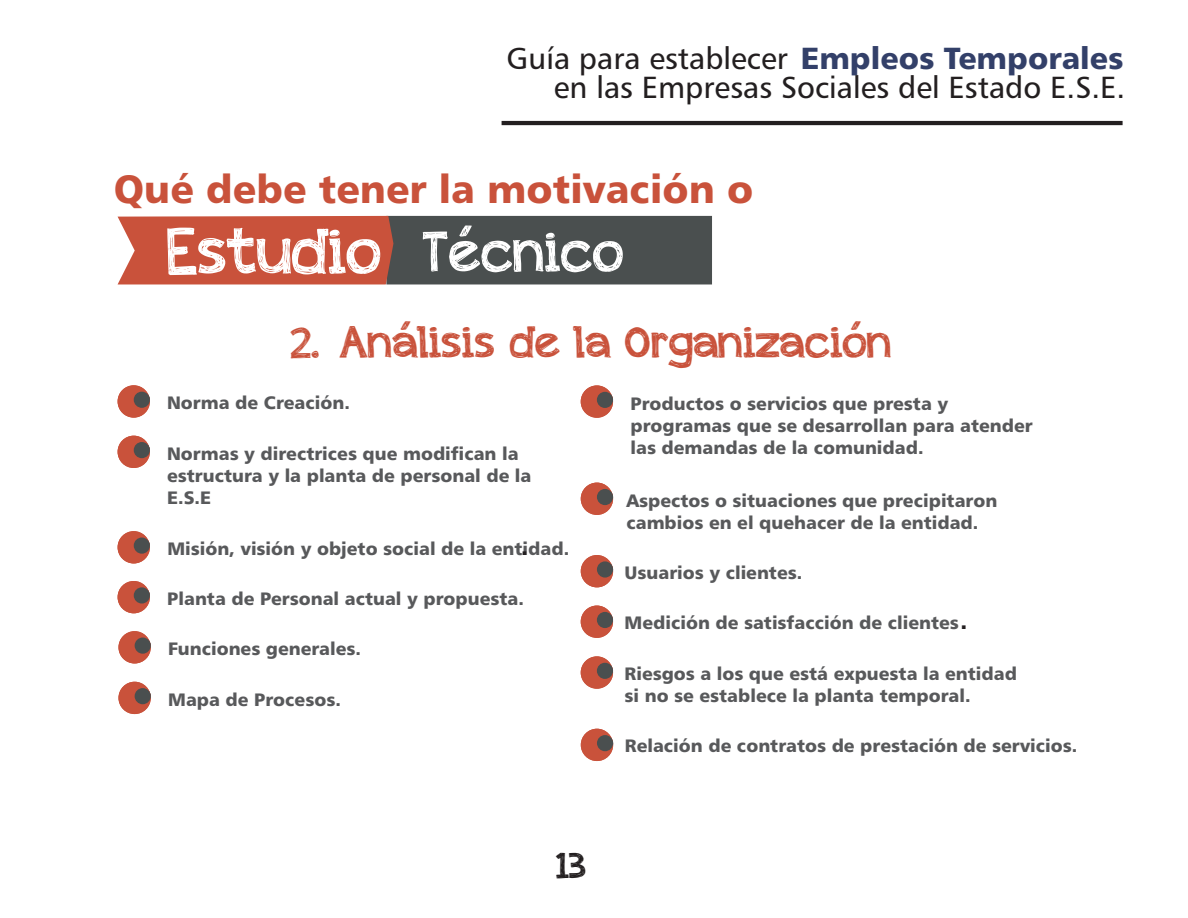
<style>
.page{position:relative;width:1188px;height:918px;background:#fff}
.page>*{position:absolute;margin:0;border:0;box-sizing:border-box;transform-origin:0 0}
.t1{font:62.85px "appleberry";color:#fff}
.t2{font:43.65px "appleberry";color:#c9523b}
.t3{font:39.45px "Humanist 777 BT Black B";color:#c9523b}
.t4{font:36px "Arial";color:#231f20}
.t5{font:36px "appleberry";color:#231f20}
.t6{font:30.6px/29.2px "Humanist 777 BT Roman B";color:#231f20;text-align:right}
.t7{font:18px/22px "Humanist 777 BT Black B";color:#58595b}
.s1{font-family:"Humanist 777 BT Black B";color:#334069}
.s2{font-size:55.5px}
</style>
<div class="page">
<div style="left:118px;top:385px;width:32px;height:33px;background:#c9523b;border-radius:50%"></div>
<div style="left:134px;top:392px;width:16px;height:16px;background:#4a4f4f;border-radius:50%"></div>
<div style="left:118px;top:436px;width:32px;height:32px;background:#c9523b;border-radius:50%"></div>
<div style="left:134px;top:442px;width:16px;height:16px;background:#4a4f4f;border-radius:50%"></div>
<div style="left:118px;top:531px;width:32px;height:32px;background:#c9523b;border-radius:50%"></div>
<div style="left:134px;top:538px;width:16px;height:16px;background:#4a4f4f;border-radius:50%"></div>
<div style="left:118px;top:581px;width:32px;height:32px;background:#c9523b;border-radius:50%"></div>
<div style="left:134px;top:587px;width:16px;height:17px;background:#4a4f4f;border-radius:50%"></div>
<div style="left:118px;top:631px;width:33px;height:32px;background:#c9523b;border-radius:50%"></div>
<div style="left:135px;top:638px;width:16px;height:16px;background:#4a4f4f;border-radius:50%"></div>
<div style="left:118px;top:682px;width:33px;height:32px;background:#c9523b;border-radius:50%"></div>
<div style="left:135px;top:688px;width:16px;height:16px;background:#4a4f4f;border-radius:50%"></div>
<div style="left:581px;top:483px;width:32px;height:32px;background:#c9523b;border-radius:50%"></div>
<div style="left:597px;top:489px;width:16px;height:16px;background:#4a4f4f;border-radius:50%"></div>
<div style="left:581px;top:555px;width:32px;height:32px;background:#c9523b;border-radius:50%"></div>
<div style="left:597px;top:561px;width:16px;height:17px;background:#4a4f4f;border-radius:50%"></div>
<div style="left:581px;top:606px;width:32px;height:32px;background:#c9523b;border-radius:50%"></div>
<div style="left:597px;top:612px;width:16px;height:16px;background:#4a4f4f;border-radius:50%"></div>
<div style="left:581px;top:656px;width:32px;height:33px;background:#c9523b;border-radius:50%"></div>
<div style="left:597px;top:663px;width:16px;height:16px;background:#4a4f4f;border-radius:50%"></div>
<div style="left:581px;top:729px;width:32px;height:32px;background:#c9523b;border-radius:50%"></div>
<div style="left:597px;top:735px;width:16px;height:16px;background:#4a4f4f;border-radius:50%"></div>
<div style="left:581px;top:385px;width:32px;height:33px;background:#c9523b;border-radius:50%"></div>
<div style="left:597px;top:392px;width:16px;height:16px;background:#4a4f4f;border-radius:50%"></div>
<hr style="left:502px;top:121px;width:621px;height:4px;background:#231f20">
<svg style="left:118px;top:216px;width:594px;height:68px;background:#855348"></svg>
<h3 class="t6" style="left:507px;top:46px;width:620px">Guía para establecer <span class="s1">Empleos Temporales </span>en las Empresas Sociales del Estado E.S.E.</h3>
<h3 class="t3" style="left:114px;top:173px;width:641px">Qué debe tener la motivación o</h3>
<h1 class="t1" style="left:167px;top:228px;width:458px">Estudio <span class="s2">Técnico</span></h1>
<h2 class="t2" style="left:291px;top:326px;width:603px">2. Análisis de la Organización</h2>
<p class="t7" style="left:167px;top:394px;width:184px">Norma de Creación.</p>
<p class="t7" style="left:167px;top:444px;width:366px">Normas y directrices que modifican la estructura y la planta de personal de la<br>E.S.E</p>
<p class="t7" style="left:167px;top:540px;width:403px">Misión, visión y objeto social de la entidad.</p>
<p class="t7" style="left:167px;top:589px;width:358px">Planta de Personal actual y propuesta.</p>
<p class="t7" style="left:630px;top:394px;width:404px">Productos o servicios que presta y programas que se desarrollan para atender las demandas de la comunidad.</p>
<p class="t7" style="left:626px;top:491px;width:372px">Aspectos o situaciones que precipitaron cambios en el quehacer de la entidad.</p>
<p class="t7" style="left:625px;top:563px;width:179px">Usuarios y clientes.</p>
<p class="t7" style="left:625px;top:614px;width:336px">Medición de satisfacción de clientes</p>
<p class="t7" style="left:625px;top:664px;width:394px">Riesgos a los que está expuesta la entidad si no se establece la planta temporal.</p>
<p class="t7" style="left:625px;top:737px;width:454px">Relación de contratos de prestación de servicios.</p>
<h3 class="t4" style="left:520px;top:529px;width:12px">.</h3>
<h3 class="t4" style="left:959px;top:603px;width:12px">.</h3>
<p class="t7" style="left:168px;top:639px;width:194px">Funciones generales.</p>
<p class="t7" style="left:168px;top:690px;width:174px">Mapa de Procesos.</p>
<h3 class="t5" style="left:556px;top:853px;width:31px">13</h3>
</div>
